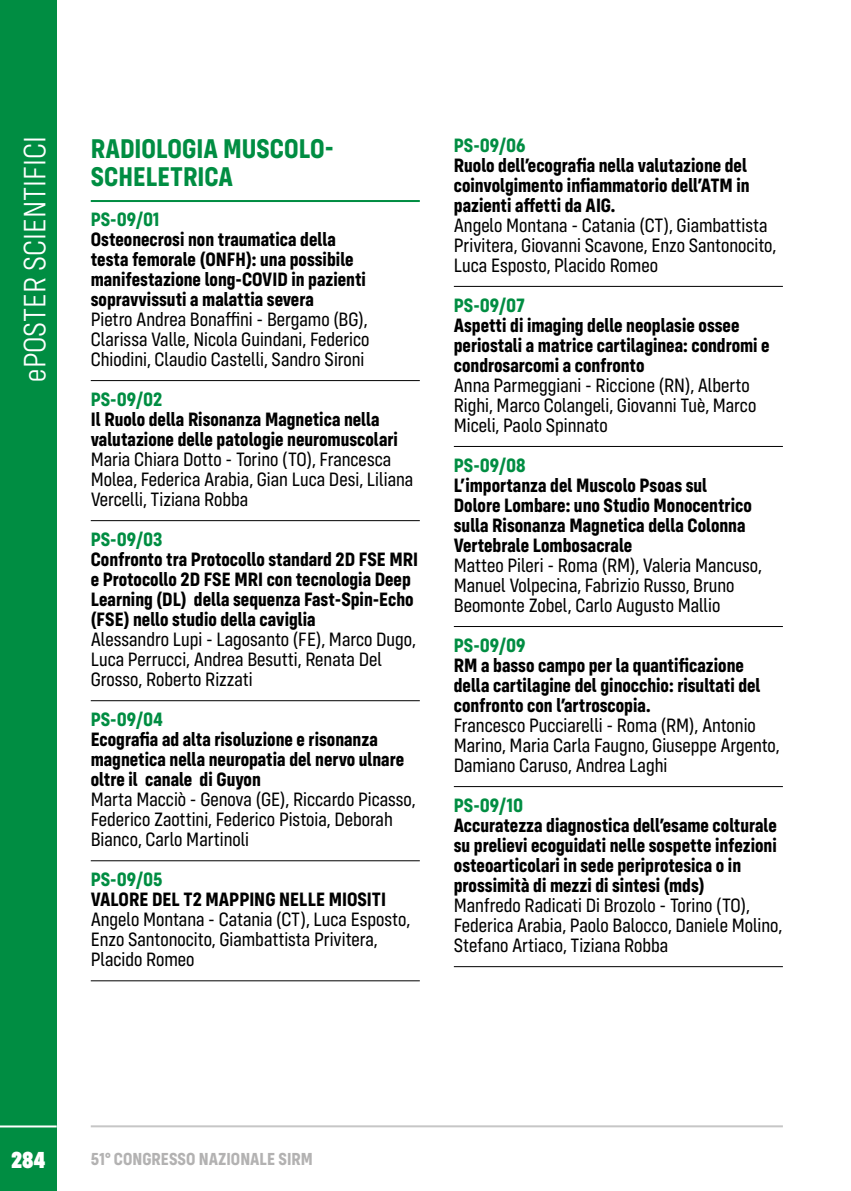
<style>
.page{position:relative;width:851px;height:1191px;background:#fff}
.page>*{position:absolute;margin:0;border:0;box-sizing:border-box;transform-origin:0 0}
.t1{font:300 32px "Config Condensed";color:#fff}
.t2{font:700 28px/28px "Config Condensed";color:#008d42}
.t3{font:900 24px "Config Condensed";color:#fff}
.t4{font:700 20px/20px "Config Condensed";color:#000}
.t5{font:20px/20px "Config Condensed";color:#000}
.t6{font:700 20px "Config Condensed";color:#008d42}
.t7{font:700 18px "Config Condensed";color:#b3b2b2}
</style>
<div class="page">
<hr style="left:91px;top:1125px;width:691px;height:2px;background:#c6c6c6">
<hr style="left:91px;top:200px;width:329px;height:2px;background:#008d42">
<hr style="left:91px;top:380px;width:329px;height:1px;background:#000">
<hr style="left:91px;top:520px;width:329px;height:1px;background:#000">
<hr style="left:91px;top:700px;width:329px;height:1px;background:#000">
<hr style="left:91px;top:860px;width:329px;height:1px;background:#000">
<hr style="left:91px;top:980px;width:329px;height:1px;background:#000">
<hr style="left:454px;top:286px;width:328px;height:1px;background:#000">
<hr style="left:454px;top:446px;width:328px;height:1px;background:#000">
<hr style="left:454px;top:626px;width:328px;height:1px;background:#000">
<hr style="left:454px;top:786px;width:328px;height:1px;background:#000">
<hr style="left:454px;top:966px;width:328px;height:1px;background:#000">
<div style="left:0;top:0;width:57px;height:1191px;background:#008d42"></div>
<hr style="left:0;top:1125px;width:57px;height:2px;background:#fff">
<h1 class="t1" style="left:17px;top:381px;width:247px;rotate:-90deg">ePOSTER SCIENTIFICI</h1>
<h2 class="t2" style="left:91px;top:134px;width:244px">RADIOLOGIA MUSCOLO-<br>SCHELETRICA</h2>
<p class="t6" style="left:91px;top:207px;width:70px">PS-09/01</p>
<p class="t4" style="left:91px;top:229px;width:277px">Osteonecrosi non traumatica della testa femorale (ONFH): una possibile manifestazione long-COVID in pazienti sopravvissuti a malattia severa</p>
<p class="t5" style="left:91px;top:309px;width:280px;text-align:justify">Pietro Andrea Bonaffini - Bergamo (BG), Clarissa Valle, Nicola Guindani, Federico Chiodini, Claudio Castelli, Sandro Sironi</p>
<p class="t6" style="left:91px;top:387px;width:73px">PS-09/02</p>
<p class="t4" style="left:91px;top:409px;width:309px">Il Ruolo della Risonanza Magnetica nella valutazione delle patologie neuromuscolari</p>
<p class="t5" style="left:91px;top:449px;width:324px">Maria Chiara Dotto - Torino (TO), Francesca<br>Molea, Federica Arabia, Gian Luca Desi, Liliana<br>Vercelli, Tiziana Robba</p>
<p class="t6" style="left:91px;top:527px;width:73px">PS-09/03</p>
<p class="t4" style="left:91px;top:549px;width:329px">Confronto tra Protocollo standard 2D FSE MRI e Protocollo 2D FSE MRI con tecnologia Deep Learning (DL) della sequenza Fast-Spin-Echo (FSE) nello studio della caviglia</p>
<p class="t5" style="left:91px;top:629px;width:326px">Alessandro Lupi - Lagosanto (FE), Marco Dugo,<br>Luca Perrucci, Andrea Besutti, Renata Del<br>Grosso, Roberto Rizzati</p>
<p class="t6" style="left:91px;top:707px;width:74px">PS-09/04</p>
<p class="t4" style="left:91px;top:729px;width:315px">Ecografia ad alta risoluzione e risonanza magnetica nella neuropatia del nervo ulnare oltre il canale di Guyon</p>
<p class="t5" style="left:91px;top:789px;width:326px">Marta Macciò - Genova (GE), Riccardo Picasso,<br>Federico Zaottini, Federico Pistoia, Deborah<br>Bianco, Carlo Martinoli</p>
<p class="t6" style="left:91px;top:867px;width:73px">PS-09/05</p>
<p class="t4" style="left:91px;top:889px;width:297px">VALORE DEL T2 MAPPING NELLE MIOSITI</p>
<p class="t5" style="left:91px;top:909px;width:321px">Angelo Montana - Catania (CT), Luca Esposto,<br>Enzo Santonocito, Giambattista Privitera,<br>Placido Romeo</p>
<p class="t6" style="left:454px;top:133px;width:73px">PS-09/06</p>
<p class="t4" style="left:454px;top:155px;width:297px">Ruolo dell’ecografia nella valutazione del coinvolgimento infiammatorio dell’ATM in pazienti affetti da AIG.</p>
<p class="t5" style="left:454px;top:215px;width:324px">Angelo Montana - Catania (CT), Giambattista<br>Privitera, Giovanni Scavone, Enzo Santonocito,<br>Luca Esposto, Placido Romeo</p>
<p class="t6" style="left:454px;top:293px;width:72px">PS-09/07</p>
<p class="t4" style="left:454px;top:315px;width:317px">Aspetti di imaging delle neoplasie ossee periostali a matrice cartilaginea: condromi e condrosarcomi a confronto</p>
<p class="t5" style="left:454px;top:375px;width:304px">Anna Parmeggiani - Riccione (RN), Alberto<br>Righi, Marco Colangeli, Giovanni Tuè, Marco<br>Miceli, Paolo Spinnato</p>
<p class="t6" style="left:454px;top:453px;width:73px">PS-09/08</p>
<p class="t4" style="left:454px;top:475px;width:299px">L’importanza del Muscolo Psoas sul Dolore Lombare: uno Studio Monocentrico sulla Risonanza Magnetica della Colonna Vertebrale Lombosacrale</p>
<p class="t5" style="left:454px;top:555px;width:309px">Matteo Pileri - Roma (RM), Valeria Mancuso,<br>Manuel Volpecina, Fabrizio Russo, Bruno<br>Beomonte Zobel, Carlo Augusto Mallio</p>
<p class="t6" style="left:454px;top:633px;width:73px">PS-09/09</p>
<p class="t4" style="left:454px;top:655px;width:308px">RM a basso campo per la quantificazione della cartilagine del ginocchio: risultati del confronto con l’artroscopia.</p>
<p class="t5" style="left:454px;top:715px;width:327px">Francesco Pucciarelli - Roma (RM), Antonio<br>Marino, Maria Carla Faugno, Giuseppe Argento,<br>Damiano Caruso, Andrea Laghi</p>
<p class="t6" style="left:454px;top:793px;width:71px">PS-09/10</p>
<p class="t4" style="left:454px;top:815px;width:324px">Accuratezza diagnostica dell’esame colturale su prelievi ecoguidati nelle sospette infezioni osteoarticolari in sede periprotesica o in prossimità di mezzi di sintesi (mds)</p>
<p class="t5" style="left:454px;top:895px;width:330px">Manfredo Radicati Di Brozolo - Torino (TO),<br>Federica Arabia, Paolo Balocco, Daniele Molino,<br>Stefano Artiaco, Tiziana Robba</p>
<p class="t3" style="left:11px;top:1145px;width:36px">284</p>
<p class="t7" style="left:91px;top:1148px;width:223px">51° CONGRESSO NAZIONALE SIRM</p>
</div>
